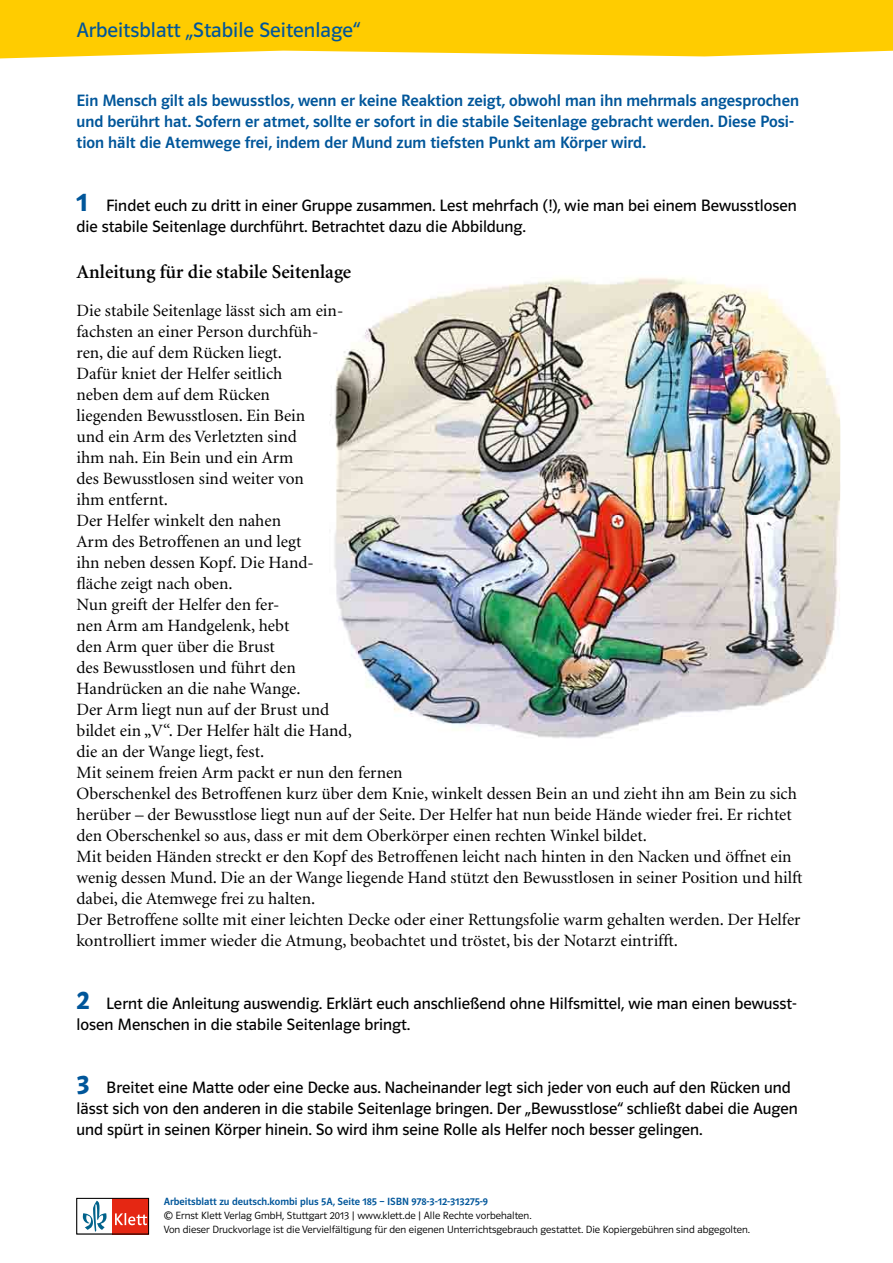
<style>
.page{position:relative;width:893px;height:1263px;background:#fff}
.page>*{position:absolute;margin:0;border:0;box-sizing:border-box;transform-origin:0 0}
._911_kolumne_oben_re{font:21px "Polo ST11 K Buch";color:#00569a}
._014_-_Ü_L1__Lesetex{font:600 19.5px "Minion";color:#000}
._032_-_Lesetext{font:17.25px/21px "Minion";color:#000}
._020_-_Aufgabe{font:16.5px/21px "Polo ST11 K Buch";color:#000}
._030_-_Kapiteleinfüh{font:16.5px/21px "Polo ST11 K Krftg";color:#00569a}
._914_Fusszeile{font:10.5px/14px "Polo ST11 K Leicht";color:#000}
.s1{font-family:"Polo ST11 K Hfett";font-size:27px;color:#00569a}
.s2{font-family:"Polo ST11 K Krftg";color:#00569a}
</style>
<div class="page">
<svg style="left:0;top:0;width:893px;height:58px;background:#ffcf12"></svg>
<svg style="left:82px;top:1200px;width:65px;height:32px"></svg>
<div style="left:77px;top:1198px;width:72px;height:36px;border:1px solid #000"></div>
<img style="left:329px;top:277px;width:511px;height:461px">
<p class="_911_kolumne_oben_re" style="left:77px;top:19px;width:285px">Arbeitsblatt „Stabile Seitenlage“</p>
<p class="_030_-_Kapiteleinfüh" style="left:77px;top:90px;width:724px">Ein Mensch gilt als bewusstlos, wenn er keine Reaktion zeigt, obwohl man ihn mehrmals angesprochen und berührt hat. Sofern er atmet, sollte er sofort in die stabile Seitenlage gebracht werden. Diese Posi&shy;tion hält die Atemwege frei, indem der Mund zum tiefsten Punkt am Körper wird.</p>
<p class="_020_-_Aufgabe" style="left:77px;top:195px;width:722px"><span class="s1">1</span> Findet euch zu dritt in einer Gruppe zusammen. Lest mehrfach (!), wie man bei einem Bewusstlosen die stabile Seitenlage durchführt. Betrachtet dazu die Abbildung.</p>
<p class="_014_-_Ü_L1__Lesetex" style="left:77px;top:262px;width:276px">Anleitung für die stabile Seitenlage</p>
<p class="_032_-_Lesetext" style="left:77px;top:300px;width:268px">Die stabile Seitenlage lässt sich am ein&shy;fachsten an einer Person durchfüh&shy;ren, die auf dem Rücken liegt.</p>
<p class="_032_-_Lesetext" style="left:77px;top:363px;width:230px">Dafür kniet der Helfer seitlich neben dem auf dem Rücken liegenden Bewusstlosen. Ein Bein und ein Arm des Verletzten sind ihm nah. Ein Bein und ein Arm des Bewusstlosen sind weiter von ihm entfernt.</p>
<p class="_032_-_Lesetext" style="left:77px;top:510px;width:239px">Der Helfer winkelt den nahen<br>Arm des Betroffenen an und legt ihn neben dessen Kopf. Die Hand&shy;fläche zeigt nach oben.</p>
<p class="_032_-_Lesetext" style="left:77px;top:594px;width:277px">Nun greift der Helfer den fer-<br>nen Arm am Handgelenk, hebt<br>den Arm quer über die Brust<br>des Bewusstlosen und führt den<br>Handrücken an die nahe Wange.<br>Der Arm liegt nun auf der Brust und bildet ein „V“. Der Helfer hält die Hand, die an der Wange liegt, fest.</p>
<p class="_032_-_Lesetext" style="left:77px;top:762px;width:722px">Mit seinem freien Arm packt er nun den fernen<br>Oberschenkel des Betroffenen kurz über dem Knie, winkelt dessen Bein an und zieht ihn am Bein zu sich herüber – der Bewusstlose liegt nun auf der Seite. Der Helfer hat nun beide Hände wieder frei. Er richtet den Oberschenkel so aus, dass er mit dem Oberkörper einen rechten Winkel bildet.</p>
<p class="_032_-_Lesetext" style="left:77px;top:846px;width:728px">Mit beiden Händen streckt er den Kopf des Betroffenen leicht nach hinten in den Nacken und öffnet ein wenig dessen Mund. Die an der Wange liegende Hand stützt den Bewusstlosen in seiner Position und hilft dabei, die Atemwege frei zu halten.</p>
<p class="_032_-_Lesetext" style="left:77px;top:909px;width:725px">Der Betroffene sollte mit einer leichten Decke oder einer Rettungsfolie warm gehalten werden. Der Helfer kontrolliert immer wieder die Atmung, beobachtet und tröstet, bis der Notarzt eintrifft.</p>
<p class="_020_-_Aufgabe" style="left:77px;top:993px;width:722px"><span class="s1">2</span> Lernt die Anleitung auswendig. Erklärt euch anschließend ohne Hilfsmittel, wie man einen bewusst&shy;losen Menschen in die stabile Seitenlage bringt.</p>
<p class="_020_-_Aufgabe" style="left:77px;top:1077px;width:723px"><span class="s1">3</span> Breitet eine Matte oder eine Decke aus. Nacheinander legt sich jeder von euch auf den Rücken und lässt sich von den anderen in die stabile Seitenlage bringen. Der „Bewusstlose“ schließt dabei die Augen und spürt in seinen Körper hinein. So wird ihm seine Rolle als Helfer noch besser gelingen.</p>
<p class="_914_Fusszeile" style="left:164px;top:1195px;width:369px"><span class="s2">Arbeitsblatt zu deutsch.kombi plus 5A, Seite 185 – ISBN 978-3-12-313275-9<br></span>© Ernst Klett Verlag GmbH, Stuttgart 2013 | www.klett.de | Alle Rechte vorbehalten.</p>
<p class="_914_Fusszeile" style="left:164px;top:1223px;width:588px">Von dieser Druckvorlage ist die Vervielfältigung für den eigenen Unterrichtsgebrauch gestattet. Die Kopiergebühren sind abgegolten.</p>
</div>
